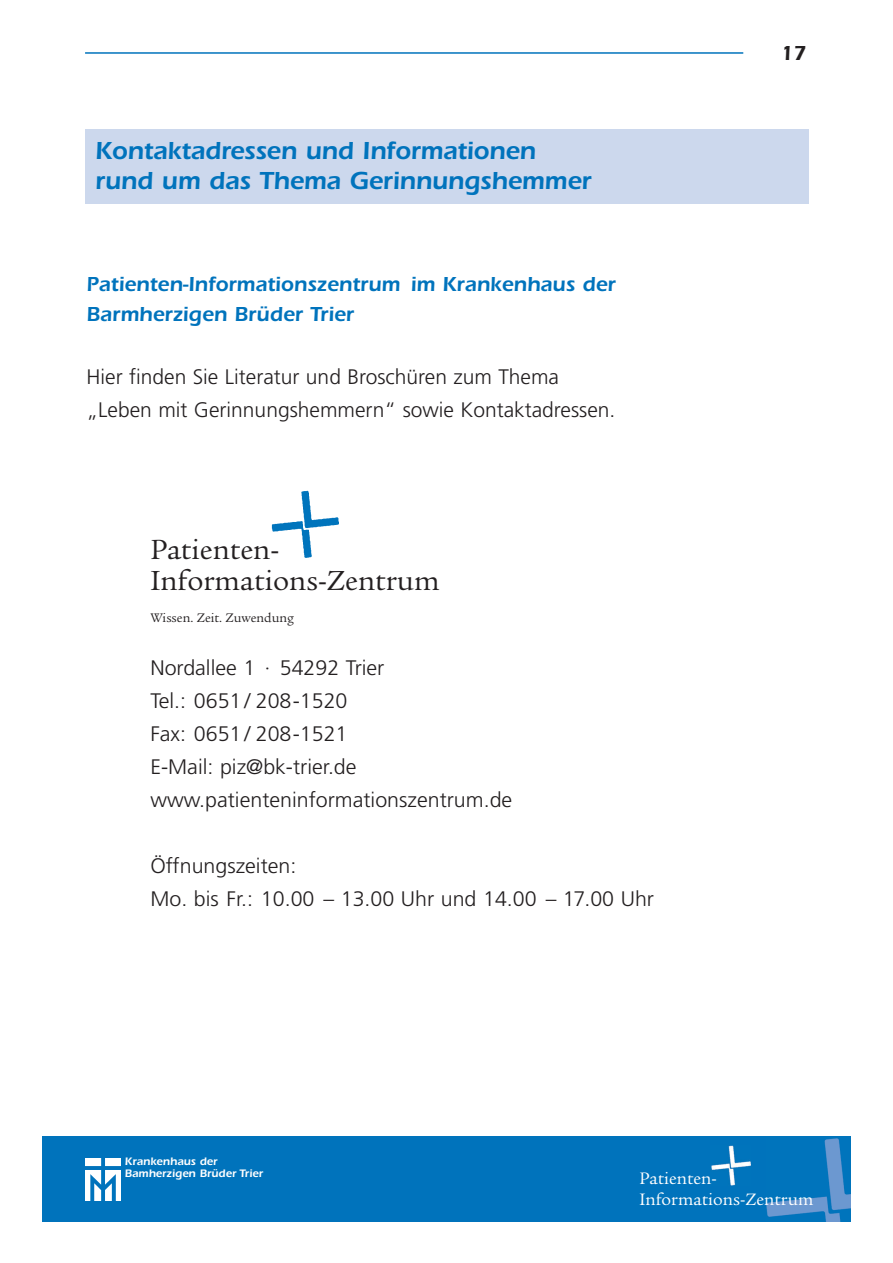
<style>
.page{position:relative;width:893px;height:1263px;background:#fff}
.page>*{position:absolute;margin:0;border:0;box-sizing:border-box;transform-origin:0 0}
.t1{font:30px/31.5px "Legacy Serif";color:#231f20}
.t2{font:600 25.5px/30px "Itc Eras";letter-spacing:-.005em;color:#0073bc}
.t3{font:300 21px/33px "Frutiger";color:#231f20}
.t4{font:600 21px/30px "Itc Eras";color:#0073bc}
.t5{font:600 21px "Itc Eras";color:#231f20}
.t6{font:18px/21.6px "Legacy Ser ITC";color:#fff}
.t7{font:13.5px "Legacy Serif";color:#231f20}
.t8{font:600 11.25px/12px "Itc Eras";color:#fff}
</style>
<div class="page">
<hr style="left:85px;top:52px;width:658px;height:2px;background:#0073bc">
<div style="left:85px;top:129px;width:723px;height:74px;background:#ccd8ed"></div>
<img style="left:271px;top:490px;width:68px;height:68px">
<div style="left:43px;top:1137px;width:807px;height:85px;background:#0073bc"></div>
<img style="left:85px;top:1158px;width:35px;height:43px">
<img style="left:711px;top:1145px;width:39px;height:41px">
<img style="left:766px;top:1138px;width:84px;height:84px">
<p class="t2" style="left:95px;top:139px;width:498px">Kontaktadressen und Informationen rund um das Thema Gerinnungshemmer</p>
<p class="t4" style="left:87px;top:272px;width:530px">Patienten-Informationszentrum im Krankenhaus der<br>Barmherzigen Brüder Trier</p>
<p class="t3" style="left:87px;top:362px;width:530px">Hier finden Sie Literatur und Broschüren zum Thema „Leben mit Gerinnungshemmern“ sowie Kontaktadressen.</p>
<h1 class="t1" style="left:150px;top:537px;width:291px">Patienten-<br>Informations-Zentrum</h1>
<p class="t7" style="left:150px;top:612px;width:145px">Wissen. Zeit. Zuwendung</p>
<p class="t3" style="left:150px;top:653px;width:363px">Nordallee 1 · 54292 Trier<br>Tel.: 0651 / 208-1520<br>Fax: 0651 / 208-1521<br>E-Mail: piz@bk-trier.de www.patienteninformationszentrum.de</p>
<p class="t3" style="left:150px;top:851px;width:505px">Öffnungszeiten:<br>Mo. bis Fr.: 10.00 – 13.00 Uhr und 14.00 – 17.00 Uhr</p>
<p class="t5" style="left:780px;top:46px;width:27px">17</p>
<p class="t8" style="left:125px;top:1157px;width:140px">Krankenhaus der<br>Bamherzigen Brüder Trier</p>
<p class="t6" style="left:639px;top:1169px;width:175px">Patienten-<br>Informations-Zentrum</p>
</div>
